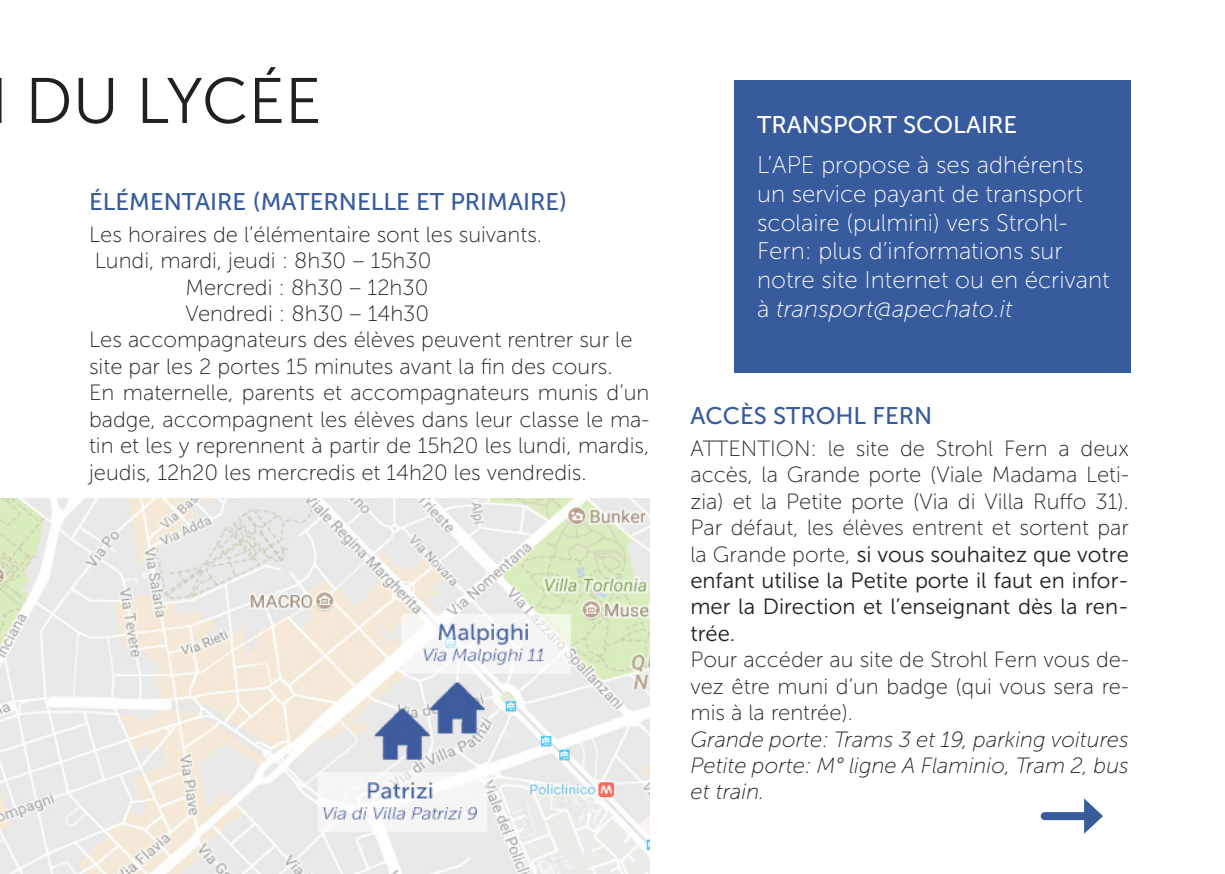
<style>
.page{position:relative;width:1225px;height:874px;background:#fff}
.page>*{position:absolute;margin:0;border:0;box-sizing:border-box;transform-origin:0 0}
.t1{font:64px "Museo Sans 300";color:#231f20}
.t2{font:24px/28.8px "Museo Sans 100";color:#fff}
.sous_titre{font:24px "Museo Sans 500";color:#375b9d}
.sous_titre-2{font:24px "Museo Sans 500";color:#fff}
.t3{font:22px/26.4px "Museo Sans 100";color:#231f20;text-align:justify}
.t4{font:italic 22px/26.4px "Museo Sans 100";color:#231f20}
.s1{font-style:italic}
.s2{font-family:"Museo Sans 300"}
</style>
<div class="page">
<img style="left:0;top:498px;width:649px;height:375px">
<div style="left:734px;top:81px;width:397px;height:292px;background:#375b9d"></div>
<svg style="left:1044px;top:812px;width:40px;height:7px"></svg>
<svg style="left:1084px;top:798px;width:19px;height:35px"></svg>
<h1 class="t1" style="left:25px;top:66px;width:298px">DU LYCÉE</h1>
<p class="sous_titre" style="left:89px;top:188px;width:480px">ÉLÉMENTAIRE (MATERNELLE ET PRIMAIRE)</p>
<p class="t3" style="left:89px;top:221px;width:454px">Les horaires de l’élémentaire sont les suivants.</p>
<p class="t3" style="left:95px;top:247px;width:338px">Lundi, mardi, jeudi : 8h30 – 15h30</p>
<p class="t3" style="left:185px;top:274px;width:244px">Mercredi : 8h30 – 12h30</p>
<p class="t3" style="left:185px;top:300px;width:245px">Vendredi : 8h30 – 14h30</p>
<p class="t3" style="left:89px;top:327px;width:545px">Les accompagnateurs des élèves peuvent rentrer sur le site par les 2 portes 15 minutes avant la fin des cours.</p>
<p class="t3" style="left:89px;top:379px;width:562px">En maternelle, parents et accompagnateurs munis d’un badge, accompagnent les élèves dans leur classe le ma&shy;tin et les y reprennent à partir de 15h20 les lundi, mardis, jeudis, 12h20 les mercredis et 14h20 les vendredis.</p>
<p class="sous_titre-2" style="left:757px;top:111px;width:262px">TRANSPORT SCOLAIRE</p>
<p class="t2" style="left:757px;top:150px;width:354px">L’APE propose à ses adhérents un service payant de transport scolaire (pulmini) vers Strohl-<br>Fern: plus d’informations sur notre site Internet ou en écrivant à <span class="s1">transport@apechato.it</span></p>
<p class="sous_titre" style="left:690px;top:402px;width:243px">ACCÈS STROHL FERN</p>
<p class="t3" style="left:690px;top:435px;width:440px">ATTENTION: le site de Strohl Fern a deux accès, la Grande porte (Viale Madama Leti&shy;zia) et la Petite porte (Via di Villa Ruffo 31).<br>Par défaut, les élèves entrent et sortent par la Grande porte, <span class="s2">si vous souhaitez que votre enfant utilise la Petite porte il faut en infor&shy;mer la Direction et l’enseignant dès la ren&shy;trée.</span></p>
<p class="t3" style="left:690px;top:646px;width:440px">Pour accéder au site de Strohl Fern vous de&shy;vez être muni d’un badge (qui vous sera re&shy;mis à la rentrée).</p>
<p class="t4" style="left:690px;top:725px;width:440px">Grande porte: Trams 3 et 19, parking voitures</p>
<p class="t4" style="left:690px;top:752px;width:440px">Petite porte: M° ligne A Flaminio, Tram 2, bus et train.</p>
</div>
